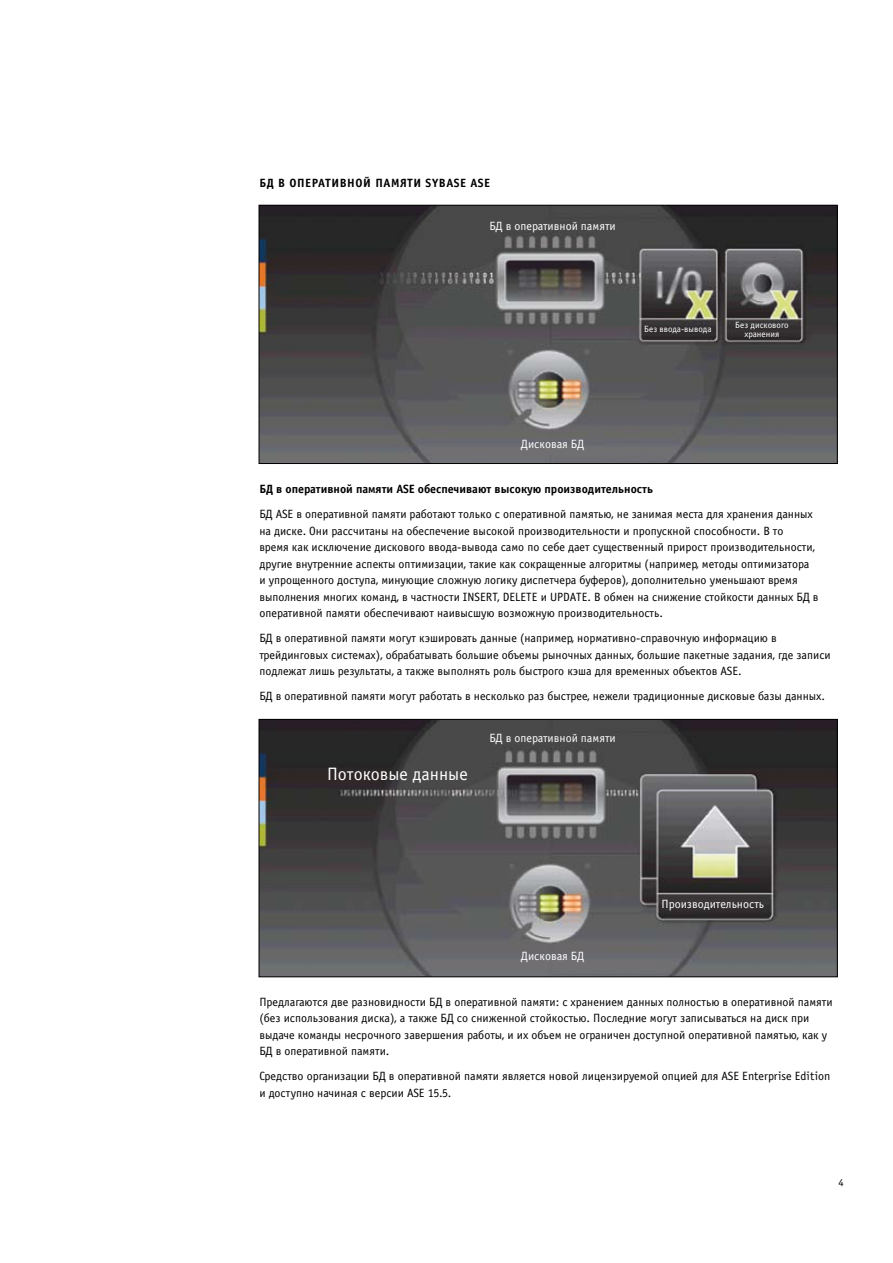
<style>
.page{position:relative;width:893px;height:1263px;background:#fff}
.page>*{position:absolute;margin:0;border:0;box-sizing:border-box;transform-origin:0 0}
.t1{font:18px "Officina Sans Book C";color:#fff}
.t2{font:12px/16.5px "Officina Sans Book C";color:#000}
.t3{font:12px "Officina Sans Book C";color:#fff}
.t4{font:12px "Officina Sans Bold C";color:#000}
.t5{font:12px "Officina Sans Bold C";letter-spacing:.05em;color:#000}
.t6{font:10.5px "Officina Sans Book C";color:#000}
.t7{font:9px/9px "Officina Sans Book C";color:#fff;text-align:center}
</style>
<div class="page">
<img style="left:261px;top:207px;width:575px;height:255px">
<div style="left:259px;top:205px;width:579px;height:259px;border:1px solid #000"></div>
<img style="left:261px;top:721px;width:575px;height:254px">
<div style="left:259px;top:719px;width:579px;height:258px;border:1px solid #000"></div>
<p class="t5" style="left:259px;top:177px;width:232px">БД В ОПЕРАТИВНОЙ ПАМЯТИ SYBASE ASE</p>
<p class="t3" style="left:489px;top:220px;width:128px">БД в оперативной памяти</p>
<p class="t7" style="left:644px;top:324px;width:69px">Без ввода-вывода</p>
<p class="t7" style="left:735px;top:320px;width:55px">Без дискового хранения</p>
<p class="t3" style="left:521px;top:438px;width:65px">Дисковая БД</p>
<p class="t4" style="left:259px;top:482px;width:395px">БД в оперативной памяти ASE обеспечивают высокую производительность</p>
<p class="t2" style="left:259px;top:506px;width:561px">БД ASE в оперативной памяти работают только с оперативной памятью, не занимая места для хранения данных на диске. Они рассчитаны на обеспечение высокой производительности и пропускной способности. В то<br>время как исключение дискового ввода-вывода само по себе дает существенный прирост производительности, другие внутренние аспекты оптимизации, такие как сокращенные алгоритмы (например, методы оптимизатора<br>и упрощенного доступа, минующие сложную логику диспетчера буферов), дополнительно уменьшают время выполнения многих команд, в частности INSERT, DELETE и UPDATE. В обмен на снижение стойкости данных БД в оперативной памяти обеспечивают наивысшую возможную производительность.</p>
<p class="t2" style="left:259px;top:630px;width:573px">БД в оперативной памяти могут кэшировать данные (например, нормативно-справочную информацию в трейдинговых системах), обрабатывать большие объемы рыночных данных, большие пакетные задания, где записи подлежат лишь результаты, а также выполнять роль быстрого кэша для временных объектов ASE.</p>
<p class="t2" style="left:259px;top:688px;width:567px">БД в оперативной памяти могут работать в несколько раз быстрее, нежели традиционные дисковые базы данных.</p>
<h1 class="t1" style="left:327px;top:764px;width:142px">Потоковые данные</h1>
<p class="t3" style="left:489px;top:731px;width:128px">БД в оперативной памяти</p>
<p class="t3" style="left:521px;top:949px;width:65px">Дисковая БД</p>
<p class="t3" style="left:661px;top:897px;width:104px">Производительность</p>
<p class="t2" style="left:259px;top:993px;width:575px">Предлагаются две разновидности БД в оперативной памяти: с хранением данных полностью в оперативной памяти (без использования диска), а также БД со сниженной стойкостью. Последние могут записываться на диск при выдаче команды несрочного завершения работы, и их объем не ограничен доступной оперативной памятью, как у БД в оперативной памяти.</p>
<p class="t2" style="left:259px;top:1068px;width:572px">Средство организации БД в оперативной памяти является новой лицензируемой опцией для ASE Enterprise Edition и доступно начиная с версии ASE 15.5.</p>
<p class="t6" style="left:838px;top:1177px;width:7px">4</p>
</div>
